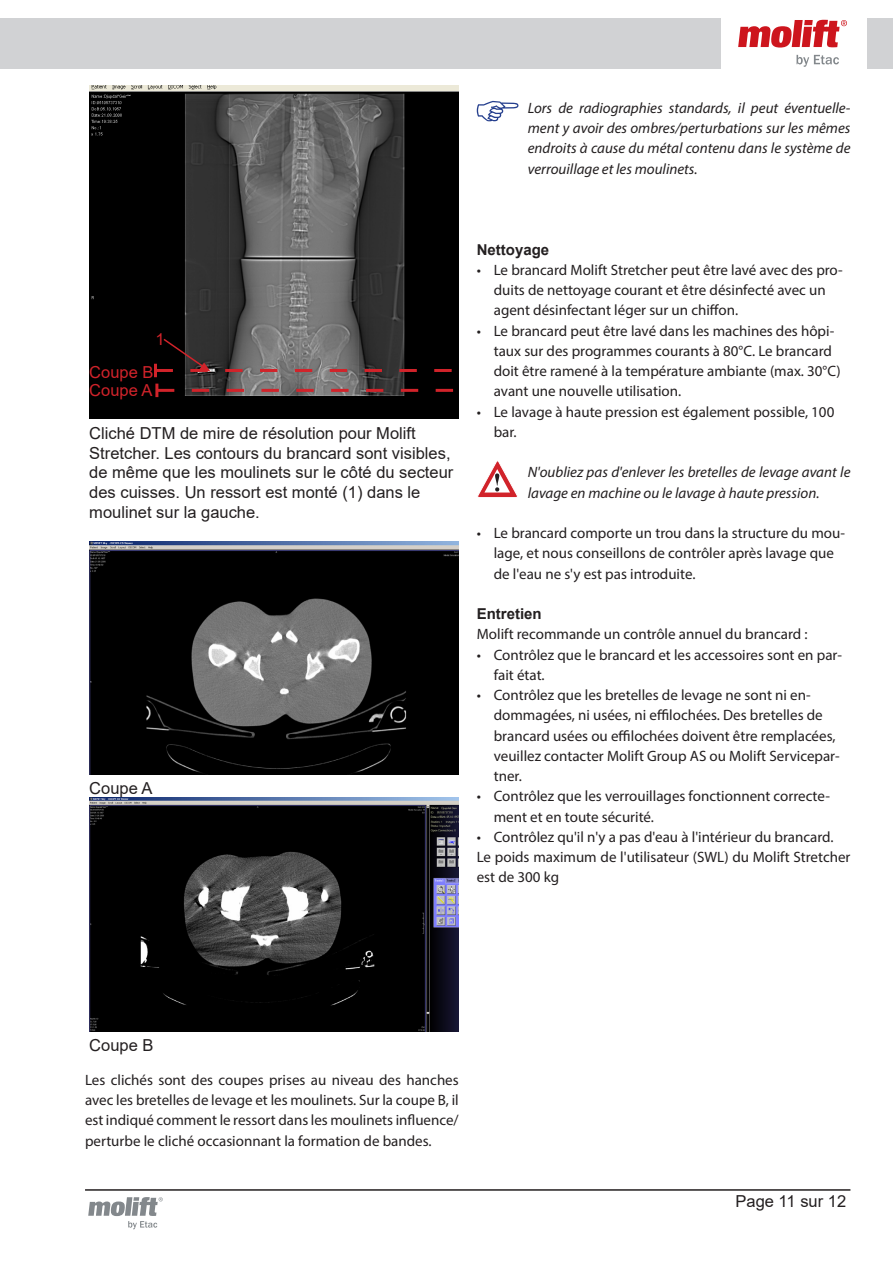
<style>
.page{position:relative;width:893px;height:1263px;background:#fff}
.page>*{position:absolute;margin:0;border:0;box-sizing:border-box;transform-origin:0 0}
.Bildetekst_høyre{font:16.5px/19.8px "Arial";color:#231f20}
.Bildetekst_høyre-2{font:16.5px "Arial";color:#d1232a}
.Liste{font:15px/20.2px "Myriad Pro";color:#231f20}
.OBS{font:italic 15px/20.2px "Myriad Pro";color:#231f20;text-align:justify}
.Overskrift_2{font:700 15px "Arial";color:#231f20}
</style>
<div class="page">
<hr style="left:85px;top:1189px;width:765px;height:2px;background:#231f20">
<div style="left:0;top:19px;width:893px;height:50px;background:#d1d2d4"></div>
<svg style="left:88px;top:1197px;width:75px;height:32px"></svg>
<div style="left:721px;top:17px;width:145px;height:54px;background:#fff"></div>
<svg style="left:738px;top:20px;width:109px;height:28px"></svg>
<svg style="left:796px;top:55px;width:43px;height:12px"></svg>
<img style="left:89px;top:85px;width:370px;height:334px">
<img style="left:89px;top:541px;width:370px;height:234px">
<img style="left:89px;top:798px;width:370px;height:233px">
<svg style="left:477px;top:101px;width:41px;height:20px"></svg>
<svg style="left:477px;top:461px;width:41px;height:37px"></svg>
<svg style="left:155px;top:384px;width:298px;height:13px"></svg>
<svg style="left:154px;top:337px;width:298px;height:40px"></svg>
<p class="OBS" style="left:528px;top:97px;width:324px">Lors de radiographies standards, il peut éventuelle&shy;ment y avoir des ombres/perturbations sur les mêmes endroits à cause du métal contenu dans le système de verrouillage et les moulinets.</p>
<p class="Bildetekst_høyre-2" style="left:155px;top:327px;width:11px">1</p>
<p class="Bildetekst_høyre-2" style="left:89px;top:361px;width:66px">Coupe B</p>
<p class="Bildetekst_høyre-2" style="left:89px;top:379px;width:65px">Coupe A</p>
<p class="Bildetekst_høyre" style="left:89px;top:423px;width:366px">Cliché DTM de mire de résolution pour Molift Stretcher. Les contours du brancard sont visibles, de même que les moulinets sur le côté du secteur des cuisses. Un ressort est monté (1) dans le moulinet sur la gauche.</p>
<p class="Bildetekst_høyre" style="left:89px;top:779px;width:65px">Coupe A</p>
<p class="Overskrift_2" style="left:477px;top:239px;width:74px">Nettoyage</p>
<p class="Liste" style="left:494px;top:259px;width:350px;text-indent:-17px">• Le brancard Molift Stretcher peut être lavé avec des pro&shy;duits de nettoyage courant et être désinfecté avec un agent désinfectant léger sur un chiffon.</p>
<p class="Liste" style="left:494px;top:320px;width:348px;text-indent:-17px">• Le brancard peut être lavé dans les machines des hôpi&shy;taux sur des programmes courants à 80°C. Le brancard doit être ramené à la température ambiante (max. 30°C) avant une nouvelle utilisation.</p>
<p class="Liste" style="left:494px;top:401px;width:342px;text-indent:-17px">• Le lavage à haute pression est également possible, 100 bar.</p>
<p class="OBS" style="left:528px;top:462px;width:324px">N'oubliez pas d'enlever les bretelles de levage avant le lavage en machine ou le lavage à haute pression.</p>
<p class="Liste" style="left:494px;top:523px;width:353px;text-indent:-17px">• Le brancard comporte un trou dans la structure du mou&shy;lage, et nous conseillons de contrôler après lavage que de l'eau ne s'y est pas introduite.</p>
<p class="Overskrift_2" style="left:477px;top:603px;width:67px">Entretien</p>
<p class="Liste" style="left:477px;top:624px;width:332px">Molift recommande un contrôle annuel du brancard :</p>
<p class="Liste" style="left:494px;top:644px;width:350px;text-indent:-17px">• Contrôlez que le brancard et les accessoires sont en par&shy;fait état.</p>
<p class="Liste" style="left:494px;top:685px;width:347px;text-indent:-17px">• Contrôlez que les bretelles de levage ne sont ni en&shy;dommagées, ni usées, ni effilochées. Des bretelles de brancard usées ou effilochées doivent être remplacées, veuillez contacter Molift Group AS ou Molift Servicepar&shy;tner.</p>
<p class="Liste" style="left:494px;top:786px;width:338px;text-indent:-17px">• Contrôlez que les verrouillages fonctionnent correcte&shy;ment et en toute sécurité.</p>
<p class="Liste" style="left:477px;top:826px;width:358px">• Contrôlez qu'il n'y a pas d'eau à l'intérieur du brancard.</p>
<p class="Liste" style="left:477px;top:847px;width:375px">Le poids maximum de l'utilisateur (SWL) du Molift Stretcher est de 300 kg</p>
<p class="Bildetekst_høyre" style="left:89px;top:1035px;width:66px">Coupe B</p>
<p class="Liste" style="left:85px;top:1069px;width:375px;text-align:justify">Les clichés sont des coupes prises au niveau des hanches avec les bretelles de levage et les moulinets. Sur la coupe B, il est indiqué comment le ressort dans les moulinets influence/ perturbe le cliché occasionnant la formation de bandes.</p>
<p class="Bildetekst_høyre" style="left:735px;top:1191px;width:112px">Page 11 sur 12</p>
</div>
